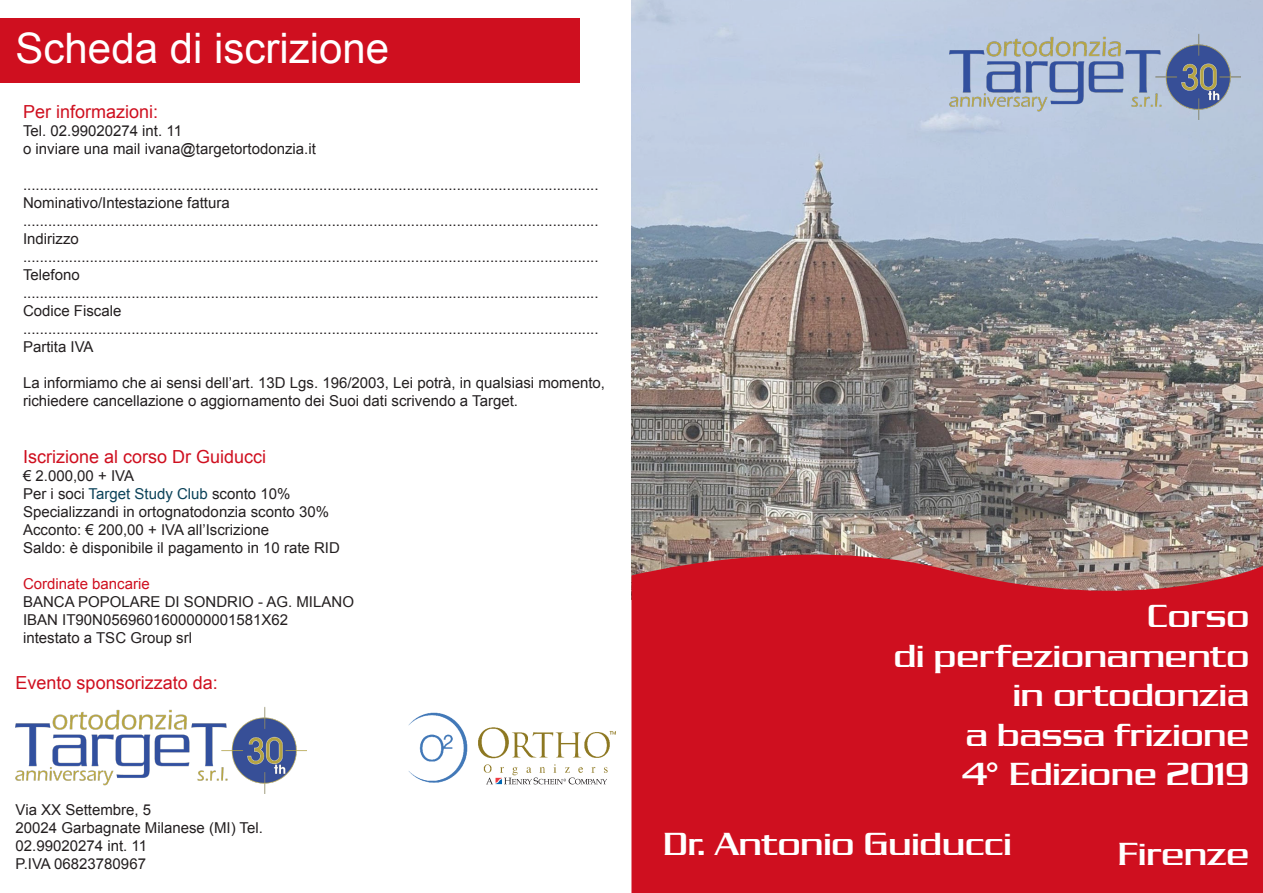
<style>
.page{position:relative;width:1263px;height:893px;background:#fff}
.page>*{position:absolute;margin:0;border:0;box-sizing:border-box;transform-origin:0 0}
.t1{font:42px "Arial";color:#fff}
.t2{font:33px "Dungeon";color:#fff}
.t3{font:18px "Arial";color:#cf0f1f}
.t4{font:15px/18px "Arial";color:#231f20}
.t5{font:15px "Arial";color:#cf0f1f}
.s1{color:#0b4259}
</style>
<div class="page">
<div style="left:0;top:18px;width:580px;height:64px;background:#cf0f1f"></div>
<img style="left:631px;top:0;width:632px;height:532px">
<svg style="left:631px;top:532px;width:632px;height:361px;fill:#cf0f1f"></svg>
<img style="left:16px;top:707px;width:291px;height:86px">
<img style="left:408px;top:712px;width:208px;height:73px">
<svg style="left:486px;top:777px;width:121px;height:7px"></svg>
<img style="left:949px;top:32px;width:292px;height:87px">
<p class="t1" style="left:16px;top:20px;width:375px">Scheda di iscrizione</p>
<p class="t3" style="left:23px;top:99px;width:137px">Per informazioni:</p>
<p class="t4" style="left:23px;top:121px;width:161px">Tel. 02.99020274 int. 11</p>
<p class="t4" style="left:23px;top:139px;width:294px">o inviare una mail ivana@targetortodonzia.it</p>
<p class="t4" style="left:23px;top:175px;width:577px">..........................................................................................................................................</p>
<p class="t4" style="left:23px;top:193px;width:208px">Nominativo/Intestazione fattura</p>
<p class="t4" style="left:23px;top:211px;width:577px">..........................................................................................................................................</p>
<p class="t4" style="left:23px;top:229px;width:57px">Indirizzo</p>
<p class="t4" style="left:23px;top:247px;width:577px">..........................................................................................................................................</p>
<p class="t4" style="left:23px;top:265px;width:58px">Telefono</p>
<p class="t4" style="left:23px;top:283px;width:577px">..........................................................................................................................................</p>
<p class="t4" style="left:23px;top:301px;width:100px">Codice Fiscale</p>
<p class="t4" style="left:23px;top:319px;width:577px">..........................................................................................................................................</p>
<p class="t4" style="left:23px;top:337px;width:72px">Partita IVA</p>
<p class="t4" style="left:23px;top:373px;width:583px">La informiamo che ai sensi dell’art. 13D Lgs. 196/2003, Lei potrà, in qualsiasi momento, richiedere cancellazione o aggiornamento dei Suoi dati scrivendo a Target.</p>
<p class="t3" style="left:23px;top:445px;width:245px">Iscrizione al corso Dr Guiducci</p>
<p class="t4" style="left:23px;top:467px;width:113px">€ 2.000,00 + IVA</p>
<p class="t4" style="left:23px;top:485px;width:269px">Per i soci <span class="s1">Target Study Club</span> sconto 10%</p>
<p class="t4" style="left:23px;top:503px;width:307px">Specializzandi in ortognatodonzia sconto 30%</p>
<p class="t4" style="left:23px;top:521px;width:248px">Acconto: € 200,00 + IVA all’Iscrizione</p>
<p class="t4" style="left:23px;top:539px;width:318px">Saldo: è disponibile il pagamento in 10 rate RID</p>
<p class="t5" style="left:23px;top:574px;width:128px">Cordinate bancarie</p>
<p class="t4" style="left:23px;top:593px;width:332px">BANCA POPOLARE DI SONDRIO - AG. MILANO</p>
<p class="t4" style="left:23px;top:611px;width:267px">IBAN IT90N0569601600000001581X62</p>
<p class="t4" style="left:23px;top:629px;width:170px">intestato a TSC Group srl</p>
<p class="t3" style="left:16px;top:671px;width:204px">Evento sponsorizzato da:</p>
<p class="t4" style="left:16px;top:801px;width:137px">Via XX Settembre, 5</p>
<p class="t4" style="left:16px;top:819px;width:249px">20024 Garbagnate Milanese (MI) Tel.<br>02.99020274 int. 11</p>
<p class="t4" style="left:16px;top:855px;width:132px">P.IVA 06823780967</p>
<p class="t2" style="left:1147px;top:597px;width:104px">Corso</p>
<p class="t2" style="left:894px;top:636px;width:357px">di perfezionamento</p>
<p class="t2" style="left:1013px;top:676px;width:238px">in ortodonzia</p>
<p class="t2" style="left:966px;top:715px;width:285px">a bassa frizione</p>
<p class="t2" style="left:963px;top:755px;width:288px">4° Edizione 2019</p>
<p class="t2" style="left:663px;top:825px;width:350px">Dr. Antonio Guiducci</p>
<p class="t2" style="left:1118px;top:834px;width:133px">Firenze</p>
</div>
